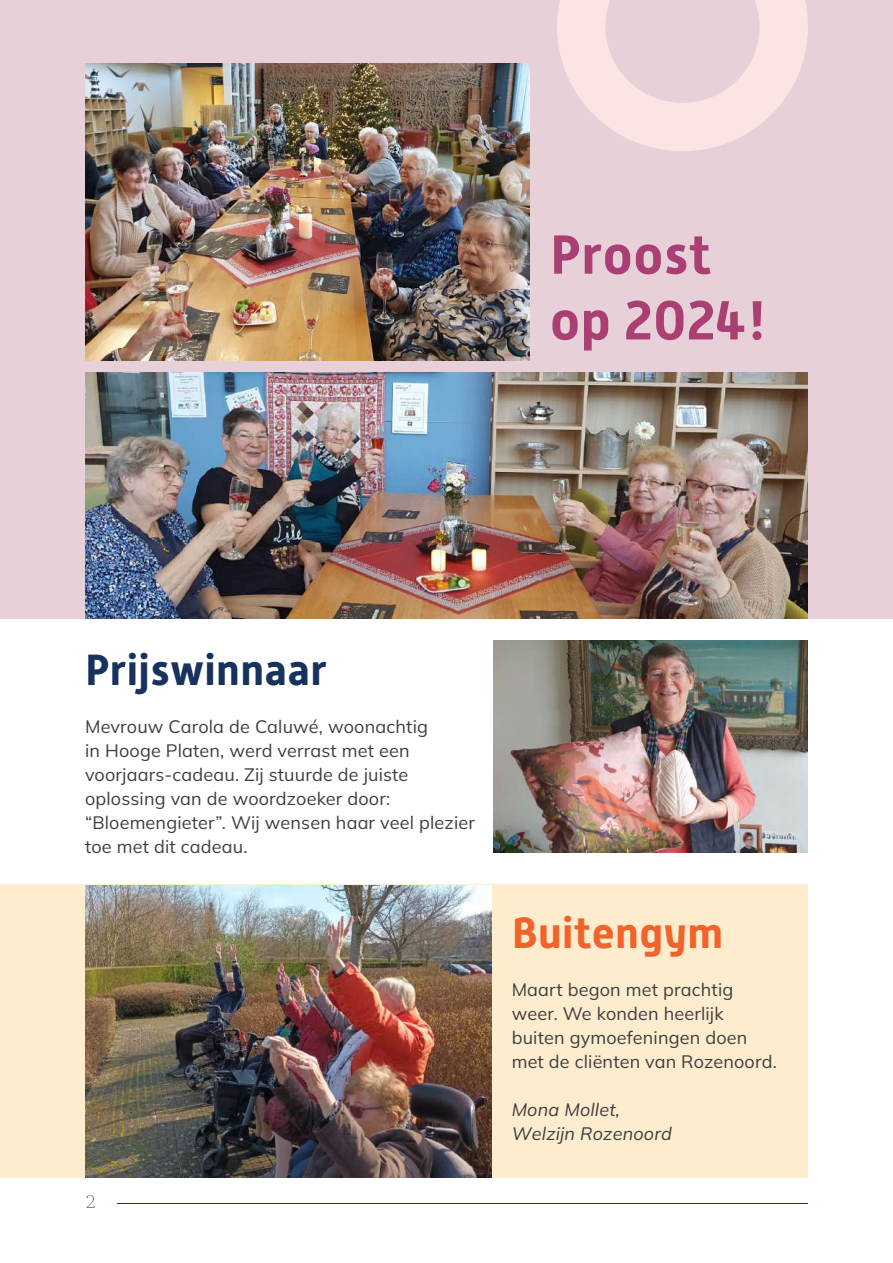
<style>
.page{position:relative;width:893px;height:1263px;background:#fff}
.page>*{position:absolute;margin:0;border:0;box-sizing:border-box;transform-origin:0 0}
.t1{font:700 54.75px/65.7px "Alwyn New";letter-spacing:.01em;color:#aa3f73}
.t2{font:700 43.5px "Alwyn New";letter-spacing:.01em;color:#17335d}
.t3{font:700 43.5px "Alwyn New";letter-spacing:.01em;color:#f1632a}
.t4{font:200 18px/24px "Mulish";letter-spacing:.01em;color:#3e3e3f}
.t5{font:italic 200 18px/24px "Mulish";letter-spacing:.01em;color:#3e3e3f}
.t6{font:200 18px "IBM Plex Serif";color:#3e3e3f}
</style>
<div class="page">
<hr style="left:117px;top:1203px;width:691px;height:1px;background:#17335d">
<div style="left:0;top:884px;width:807px;height:294px;background:#feeccf"></div>
<div style="left:0;top:0;width:893px;height:618px;background:#e8d0d9"></div>
<svg style="left:557px;top:0;width:251px;height:151px"></svg>
<img style="left:85px;top:64px;width:445px;height:297px">
<img style="left:493px;top:640px;width:314px;height:212px">
<img style="left:85px;top:373px;width:722px;height:245px">
<img style="left:85px;top:886px;width:406px;height:292px">
<h1 class="t1" style="left:550px;top:222px;width:219px">Proost op 2024!</h1>
<h2 class="t2" style="left:85px;top:645px;width:243px">Prijswinnaar</h2>
<p class="t4" style="left:85px;top:714px;width:391px">Mevrouw Carola de Caluwé, woonachtig<br>in Hooge Platen, werd verrast met een voorjaars-cadeau. Zij stuurde de juiste oplossing van de woordzoeker door: “Bloemengieter”. Wij wensen haar veel plezier toe met dit cadeau.</p>
<p class="t6" style="left:85px;top:1188px;width:12px">2</p>
<h2 class="t3" style="left:512px;top:907px;width:213px">Buitengym</h2>
<p class="t4" style="left:512px;top:977px;width:267px">Maart begon met prachtig weer. We konden heerlijk buiten gymoefeningen doen met de cliënten van Rozenoord.</p>
<p class="t5" style="left:512px;top:1097px;width:162px">Mona Mollet,<br>Welzijn Rozenoord</p>
</div>
